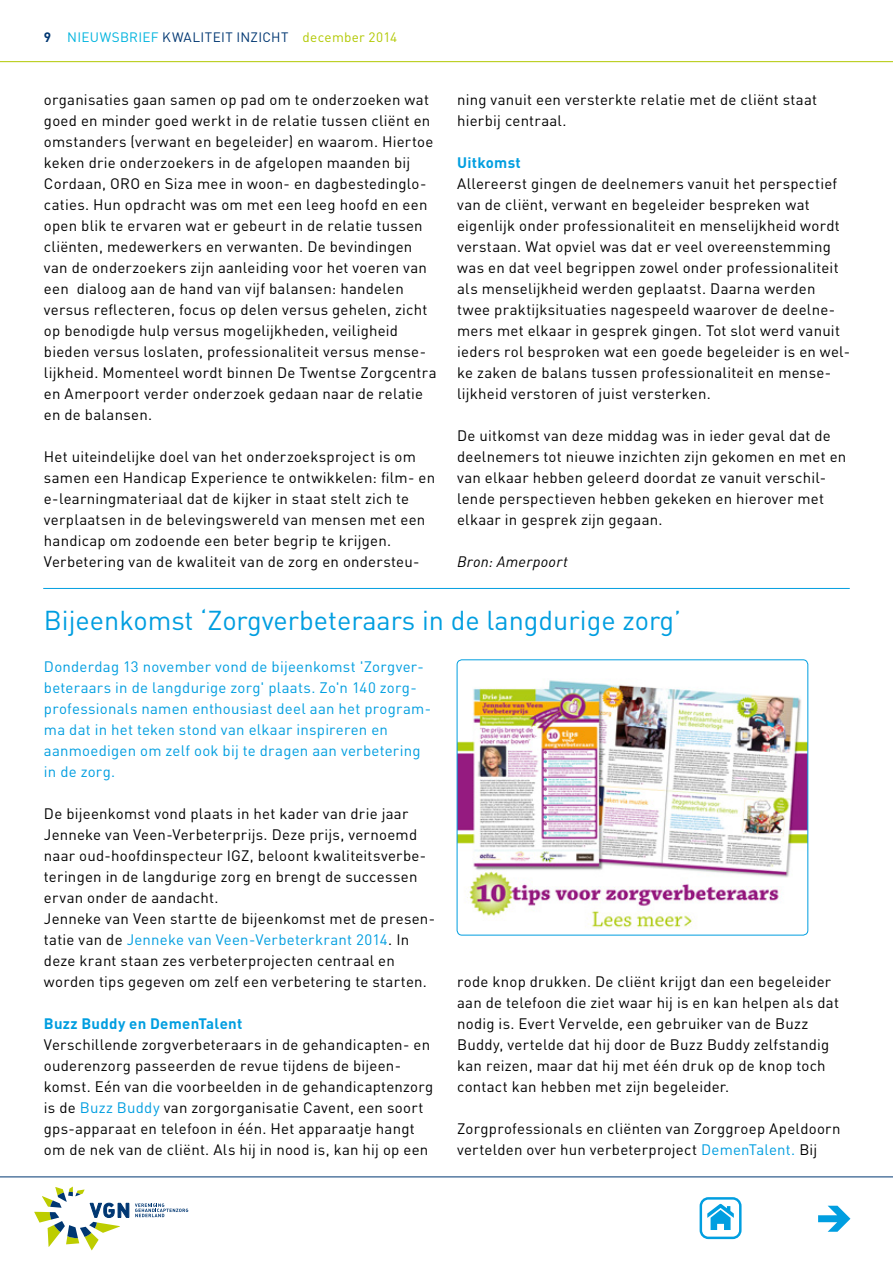
<style>
.page{position:relative;width:893px;height:1263px;background:#fff}
.page>*{position:absolute;margin:0;border:0;box-sizing:border-box;transform-origin:0 0}
.t1{font:27px "DIN";color:#009ee0}
.t2{font:15px/21px "DIN";letter-spacing:.015em;color:#000}
.t3{font:15px/21px "DIN";letter-spacing:.015em;color:#009ee0}
.t4{font:700 15px "DIN";letter-spacing:.02em;color:#009ee0}
.t5{font:italic 15px "DIN";letter-spacing:.015em;color:#000}
.t6{font:13.5px "DIN";letter-spacing:.025em;color:#003772}
.s1{font-weight:700}
.s2{color:#00b4de}
.s3{color:#b1c800}
.s4{color:#009ee0}
</style>
<div class="page">
<svg style="left:135px;top:1203px;width:53px;height:14px"></svg>
<svg style="left:34px;top:1187px;width:95px;height:63px"></svg>
<hr style="left:0;top:1176px;width:893px;height:1px;background:#003772">
<hr style="left:0;top:61px;width:893px;height:1px;background:#b1c800">
<svg style="left:700px;top:1197px;width:41px;height:42px"></svg>
<svg style="left:818px;top:1206px;width:32px;height:26px"></svg>
<hr style="left:43px;top:588px;width:807px;height:1px;background:#009ee0">
<img style="left:457px;top:661px;width:351px;height:274px">
<div style="left:457px;top:659px;width:351px;height:276px;border:1px solid #009ee0;border-radius:5px"></div>
<p class="t6" style="left:44px;top:29px;width:355px"><span class="s1">9</span> <span class="s2">Nieuwsbrief</span> KWALITEIT I NZICHT <span class="s3">december 2014</span></p>
<p class="t2" style="left:457px;top:89px;width:362px">ning vanuit een versterkte relatie met de cliënt staat hierbij centraal.</p>
<p class="t4" style="left:457px;top:153px;width:65px">Uitkomst</p>
<p class="t2" style="left:457px;top:173px;width:394px">Allereerst gingen de deelnemers vanuit het perspectief van de cliënt, verwant en begeleider bespreken wat eigenlijk onder professionaliteit en menselijkheid wordt verstaan. Wat opviel was dat er veel overeenstemming was en dat veel begrippen zowel onder professionaliteit als menselijkheid werden geplaatst. Daarna werden twee praktijksituaties nagespeeld waarover de deelne&shy;mers met elkaar in gesprek gingen. Tot slot werd vanuit ieders rol besproken wat een goede begeleider is en wel&shy;ke zaken de balans tussen professionaliteit en mense&shy;lijkheid verstoren of juist versterken.</p>
<p class="t2" style="left:457px;top:425px;width:391px">De uitkomst van deze middag was in ieder geval dat de deelnemers tot nieuwe inzichten zijn gekomen en met en van elkaar hebben geleerd doordat ze vanuit verschil&shy;lende perspectieven hebben gekeken en hierover met elkaar in gesprek zijn gegaan.</p>
<p class="t5" style="left:457px;top:552px;width:112px">Bron: Amerpoort</p>
<h1 class="t1" style="left:44px;top:603px;width:639px">Bijeenkomst ‘Zorgverbeteraars in de langdurige zorg’</h1>
<p class="t3" style="left:44px;top:656px;width:389px">Donderdag 13 november vond de bijeenkomst 'Zorgver&shy;beteraars in de langdurige zorg' plaats. Zo'n 140 zorg&shy;professionals namen enthousiast deel aan het program&shy;ma dat in het teken stond van elkaar inspireren en aanmoedigen om zelf ook bij te dragen aan verbetering in de zorg.</p>
<p class="t2" style="left:44px;top:803px;width:393px">De bijeenkomst vond plaats in het kader van drie jaar Jenneke van Veen-Verbeterprijs. Deze prijs, vernoemd naar oud-hoofdinspecteur IGZ, beloont kwaliteitsverbe&shy;teringen in de langdurige zorg en brengt de successen ervan onder de aandacht.<br>Jenneke van Veen startte de bijeenkomst met de presen&shy;tatie van de <span class="s4">Jenneke van Veen-Verbeterkrant 2014</span>. In deze krant staan zes verbeterprojecten centraal en worden tips gegeven om zelf een verbetering te starten.</p>
<p class="t4" style="left:44px;top:1014px;width:200px">Buzz Buddy en DemenTalent</p>
<p class="t2" style="left:44px;top:1034px;width:391px">Verschillende zorgverbeteraars in de gehandicapten- en ouderenzorg passeerden de revue tijdens de bijeen&shy;komst. Eén van die voorbeelden in de gehandicaptenzorg is de <span class="s4">Buzz Buddy</span> van zorgorganisatie Cavent, een soort gps-apparaat en telefoon in één. Het apparaatje hangt om de nek van de cliënt. Als hij in nood is, kan hij op een</p>
<p class="t2" style="left:44px;top:89px;width:394px">organisaties gaan samen op pad om te onderzoeken wat goed en minder goed werkt in de relatie tussen cliënt en omstanders (verwant en begeleider) en waarom. Hiertoe keken drie onderzoekers in de afgelopen maanden bij Cordaan, ORO en Siza mee in woon- en dagbestedinglo&shy;caties. Hun opdracht was om met een leeg hoofd en een open blik te ervaren wat er gebeurt in de relatie tussen cliënten, medewerkers en verwanten. De bevindingen van de onderzoekers zijn aanleiding voor het voeren van een dialoog aan de hand van vijf balansen: handelen versus reflecteren, focus op delen versus gehelen, zicht op benodigde hulp versus mogelijkheden, veiligheid bieden versus loslaten, professionaliteit versus mense&shy;lijkheid. Momenteel wordt binnen De Twentse Zorgcentra en Amerpoort verder onderzoek gedaan naar de relatie en de balansen.</p>
<p class="t2" style="left:44px;top:446px;width:393px">Het uiteindelijke doel van het onderzoeksproject is om samen een Handicap Experience te ontwikkelen: film- en e-learningmateriaal dat de kijker in staat stelt zich te verplaatsen in de belevingswereld van mensen met een handicap om zodoende een beter begrip te krijgen.<br>Verbetering van de kwaliteit van de zorg en ondersteu-</p>
<p class="t2" style="left:457px;top:971px;width:383px">rode knop drukken. De cliënt krijgt dan een begeleider aan de telefoon die ziet waar hij is en kan helpen als dat nodig is. Evert Vervelde, een gebruiker van de Buzz Buddy, vertelde dat hij door de Buzz Buddy zelfstandig kan reizen, maar dat hij met één druk op de knop toch contact kan hebben met zijn begeleider.</p>
<p class="t2" style="left:457px;top:1118px;width:385px">Zorgprofessionals en cliënten van Zorggroep Apeldoorn vertelden over hun verbeterproject <span class="s4">DemenTalent.</span> Bij</p>
</div>
